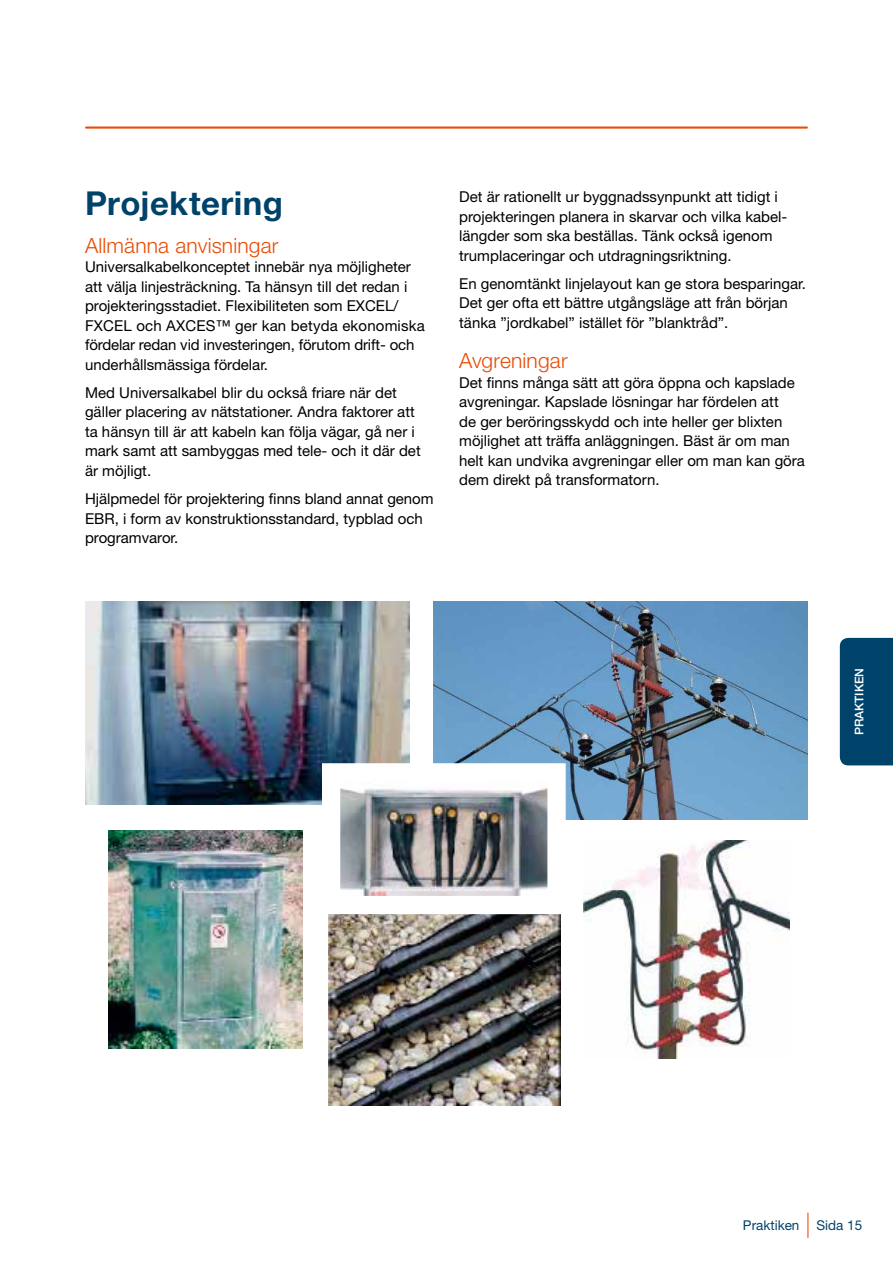
<style>
.page{position:relative;width:893px;height:1263px;background:#fff}
.page>*{position:absolute;margin:0;border:0;box-sizing:border-box;transform-origin:0 0}
.t1{font:700 33px "Helvetica Neue LT Std";letter-spacing:.01em;color:#00436a}
.t2{font:300 21px "Helvetica Neue LT Std";letter-spacing:.005em;color:#e94c05}
.t3{font:15px/19.5px "Helvetica Neue LT Std";color:#000}
.t4{font:13.5px "Helvetica Neue LT Std";color:#00436a}
.t5{font:500 12px "Helvetica Neue LT Std";color:#fff}
</style>
<div class="page">
<hr style="left:86px;top:126px;width:721px;height:3px;background:#e94c05">
<svg style="left:807px;top:1213px;width:1px;height:24px"></svg>
<div style="left:840px;top:638px;width:53px;height:127px;background:#00436a"></div>
<img style="left:434px;top:602px;width:374px;height:218px">
<img style="left:108px;top:830px;width:195px;height:218px">
<img style="left:85px;top:602px;width:324px;height:202px">
<img style="left:328px;top:923px;width:232px;height:183px">
<img style="left:584px;top:841px;width:205px;height:218px">
<img style="left:313px;top:754px;width:262px;height:169px">
<h1 class="t1" style="left:85px;top:183px;width:199px">Projektering</h1>
<h2 class="t2" style="left:85px;top:233px;width:195px">Allmänna anvisningar</h2>
<p class="t3" style="left:85px;top:257px;width:341px">Universalkabelkonceptet innebär nya möjligheter att välja linjesträckning. Ta hänsyn till det redan i projekteringsstadiet. Flexibiliteten som EXCEL/ FXCEL och AXCES™ ger kan betyda ekonomiska fördelar redan vid investeringen, förutom drift- och underhållsmässiga fördelar.</p>
<p class="t3" style="left:85px;top:383px;width:337px">Med Universalkabel blir du också friare när det gäller placering av nätstationer. Andra faktorer att ta hänsyn till är att kabeln kan följa vägar, gå ner i mark samt att sambyggas med tele- och it där det är möjligt.</p>
<p class="t3" style="left:85px;top:489px;width:350px">Hjälpmedel för projektering finns bland annat genom<br>EBR, i form av konstruktionsstandard, typblad och programvaror.</p>
<p class="t3" style="left:459px;top:187px;width:328px">Det är rationellt ur byggnadssynpunkt att tidigt i projekteringen planera in skarvar och vilka kabel&shy;längder som ska beställas. Tänk också igenom trumplaceringar och utdragningsriktning.</p>
<p class="t3" style="left:459px;top:273px;width:348px">En genomtänkt linjelayout kan ge stora besparingar.<br>Det ger ofta ett bättre utgångsläge att från början tänka ”jordkabel” istället för ”blanktråd”.</p>
<h2 class="t2" style="left:459px;top:348px;width:110px">Avgreningar</h2>
<p class="t3" style="left:459px;top:372px;width:347px">Det finns många sätt att göra öppna och kapslade avgreningar. Kapslade lösningar har fördelen att<br>de ger beröringsskydd och inte heller ger blixten möjlighet att träffa anläggningen. Bäst är om man helt kan undvika avgreningar eller om man kan göra dem direkt på transformatorn.</p>
<p class="t5" style="left:852px;top:735px;width:69px;rotate:-90deg">PRAKTIKEN</p>
<p class="t4" style="left:743px;top:1217px;width:58px">Praktiken</p>
<p class="t4" style="left:816px;top:1217px;width:47px">Sida 15</p>
</div>
